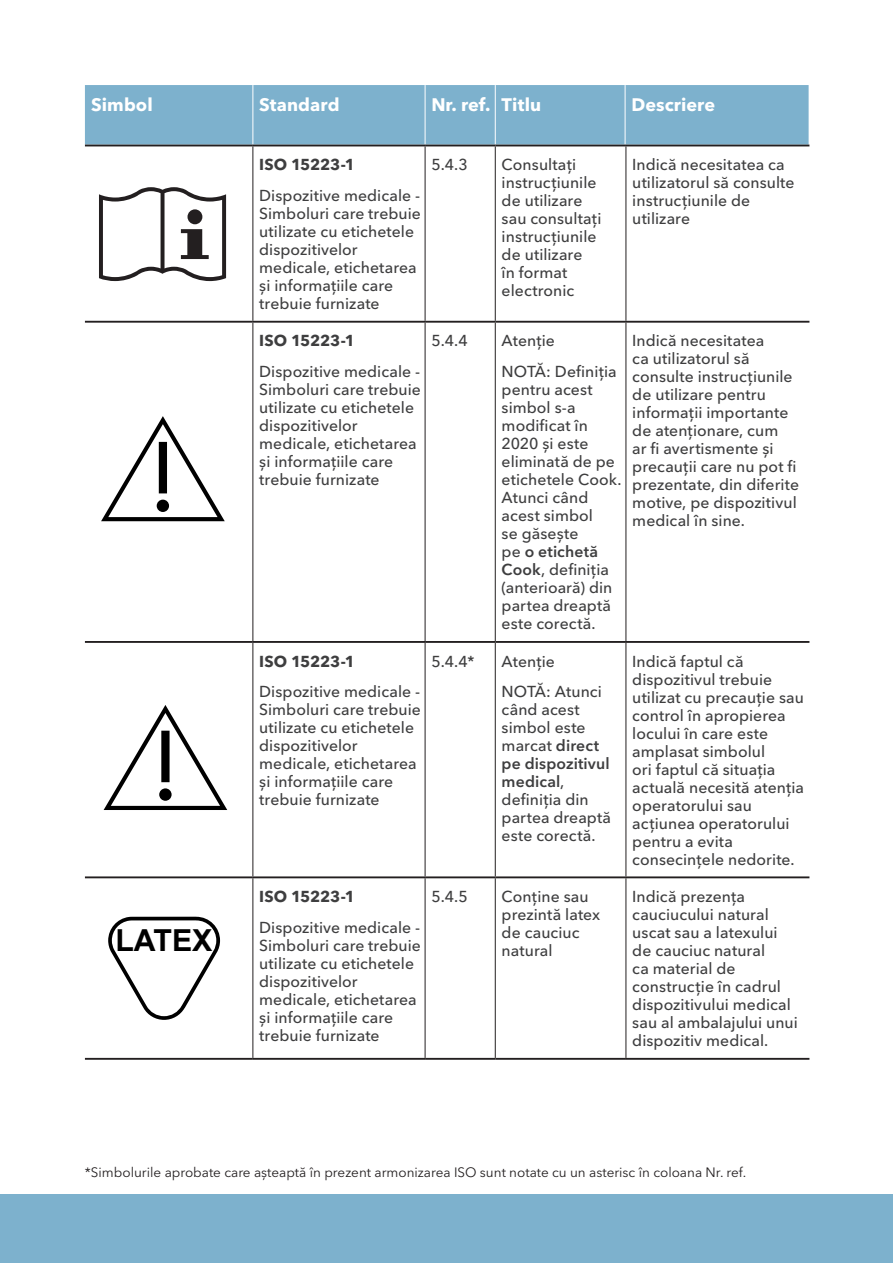
<style>
.page{position:relative;width:893px;height:1263px;background:#fff}
.page>*{position:absolute;margin:0;border:0;box-sizing:border-box;transform-origin:0 0}
.t1{font:700 30.3px "Arial";color:#000}
.t2{font:700 18px "Avenir Next LT Pro";letter-spacing:.005em;color:#fff}
.Table_copy{font:500 15.75px/18px "Avenir Next LT Pro";letter-spacing:.005em;color:#3e3e3f}
.Table_copy-2{font:700 15.75px "Avenir Next LT Pro";letter-spacing:-.005em;color:#3e3e3f}
.IFU_TEXT{font:13.5px "Avenir Next LT Pro";color:#231f20}
.s1{font-weight:600}
</style>
<div class="page">
<div style="left:85px;top:85px;width:724px;height:60px;background:#7db1cd"></div>
<hr style="left:252px;top:85px;width:1px;height:60px;background:#fff">
<hr style="left:425px;top:85px;width:1px;height:60px;background:#fff">
<hr style="left:495px;top:85px;width:1px;height:60px;background:#fff">
<hr style="left:625px;top:85px;width:1px;height:60px;background:#fff">
<div style="left:0;top:1194px;width:893px;height:69px;background:#7db1cd"></div>
<hr style="left:252px;top:146px;width:1px;height:175px;background:#231f20">
<hr style="left:425px;top:146px;width:1px;height:175px;background:#231f20">
<hr style="left:495px;top:146px;width:1px;height:175px;background:#231f20">
<hr style="left:626px;top:146px;width:1px;height:175px;background:#231f20">
<hr style="left:252px;top:323px;width:1px;height:318px;background:#231f20">
<hr style="left:425px;top:323px;width:1px;height:318px;background:#231f20">
<hr style="left:495px;top:323px;width:1px;height:318px;background:#231f20">
<hr style="left:626px;top:323px;width:1px;height:318px;background:#231f20">
<hr style="left:252px;top:643px;width:1px;height:233px;background:#231f20">
<hr style="left:425px;top:643px;width:1px;height:233px;background:#231f20">
<hr style="left:495px;top:643px;width:1px;height:233px;background:#231f20">
<hr style="left:626px;top:643px;width:1px;height:233px;background:#231f20">
<hr style="left:252px;top:878px;width:1px;height:180px;background:#231f20">
<hr style="left:425px;top:878px;width:1px;height:180px;background:#231f20">
<hr style="left:495px;top:878px;width:1px;height:180px;background:#231f20">
<hr style="left:626px;top:878px;width:1px;height:180px;background:#231f20">
<hr style="left:85px;top:145px;width:168px;height:1px;background:#231f20">
<hr style="left:253px;top:145px;width:172px;height:1px;background:#231f20">
<hr style="left:425px;top:145px;width:70px;height:1px;background:#231f20">
<hr style="left:495px;top:145px;width:131px;height:1px;background:#231f20">
<hr style="left:626px;top:145px;width:183px;height:1px;background:#231f20">
<hr style="left:85px;top:321px;width:168px;height:2px;background:#231f20">
<hr style="left:253px;top:321px;width:172px;height:2px;background:#231f20">
<hr style="left:425px;top:321px;width:70px;height:2px;background:#231f20">
<hr style="left:495px;top:321px;width:131px;height:2px;background:#231f20">
<hr style="left:626px;top:321px;width:183px;height:2px;background:#231f20">
<hr style="left:85px;top:641px;width:168px;height:2px;background:#231f20">
<hr style="left:253px;top:641px;width:172px;height:2px;background:#231f20">
<hr style="left:425px;top:641px;width:70px;height:2px;background:#231f20">
<hr style="left:495px;top:641px;width:131px;height:2px;background:#231f20">
<hr style="left:626px;top:641px;width:183px;height:2px;background:#231f20">
<hr style="left:85px;top:876px;width:168px;height:2px;background:#231f20">
<hr style="left:253px;top:876px;width:172px;height:2px;background:#231f20">
<hr style="left:425px;top:876px;width:70px;height:2px;background:#231f20">
<hr style="left:495px;top:876px;width:131px;height:2px;background:#231f20">
<hr style="left:626px;top:876px;width:183px;height:2px;background:#231f20">
<hr style="left:85px;top:1058px;width:168px;height:2px;background:#231f20">
<hr style="left:253px;top:1058px;width:172px;height:2px;background:#231f20">
<hr style="left:425px;top:1058px;width:70px;height:2px;background:#231f20">
<hr style="left:495px;top:1058px;width:131px;height:2px;background:#231f20">
<hr style="left:626px;top:1058px;width:183px;height:2px;background:#231f20">
<svg style="left:101px;top:416px;width:124px;height:105px"></svg>
<svg style="left:108px;top:917px;width:112px;height:103px"></svg>
<svg style="left:104px;top:705px;width:123px;height:105px"></svg>
<svg style="left:99px;top:187px;width:127px;height:94px"></svg>
<p class="t2" style="left:91px;top:94px;width:63px">Simbol</p>
<p class="t2" style="left:259px;top:94px;width:82px">Standard</p>
<p class="t2" style="left:431px;top:94px;width:111px">Nr. ref. Titlu</p>
<p class="t2" style="left:631px;top:94px;width:85px">Descriere</p>
<h1 class="t1" style="left:115px;top:919px;width:99px">LATEX</h1>
<p class="Table_copy-2" style="left:259px;top:155px;width:97px">ISO 15223-1</p>
<p class="Table_copy" style="left:259px;top:186px;width:163px">Dispozitive medicale -<br>Simboluri care trebuie utilizate cu etichetele dispozitivelor medicale, etichetarea și informațiile care trebuie furnizate</p>
<p class="Table_copy-2" style="left:259px;top:331px;width:97px">ISO 15223-1</p>
<p class="Table_copy" style="left:259px;top:363px;width:163px">Dispozitive medicale -<br>Simboluri care trebuie utilizate cu etichetele dispozitivelor medicale, etichetarea și informațiile care trebuie furnizate</p>
<p class="Table_copy-2" style="left:259px;top:651px;width:97px">ISO 15223-1</p>
<p class="Table_copy" style="left:259px;top:683px;width:163px">Dispozitive medicale -<br>Simboluri care trebuie utilizate cu etichetele dispozitivelor medicale, etichetarea și informațiile care trebuie furnizate</p>
<p class="Table_copy-2" style="left:259px;top:887px;width:97px">ISO 15223-1</p>
<p class="Table_copy" style="left:259px;top:918px;width:163px">Dispozitive medicale -<br>Simboluri care trebuie utilizate cu etichetele dispozitivelor medicale, etichetarea și informațiile care trebuie furnizate</p>
<p class="Table_copy" style="left:431px;top:156px;width:38px">5.4.3</p>
<p class="Table_copy" style="left:502px;top:156px;width:101px">Consultați instrucțiunile de utilizare sau consultați instrucțiunile de utilizare<br>în format electronic</p>
<p class="Table_copy" style="left:632px;top:156px;width:164px">Indică necesitatea ca utilizatorul să consulte instrucțiunile de utilizare</p>
<p class="Table_copy" style="left:431px;top:332px;width:38px">5.4.4</p>
<p class="Table_copy" style="left:502px;top:332px;width:55px">Atenție</p>
<p class="Table_copy" style="left:502px;top:363px;width:121px">NOTĂ: Definiția pentru acest simbol s-a modificat în<br>2020 și este eliminată de pe etichetele Cook.<br>Atunci când acest simbol<br>se găsește<br>pe <span class="s1">o etichetă<br>Cook</span>, definiția (anterioară) din partea dreaptă este corectă.</p>
<p class="Table_copy" style="left:431px;top:652px;width:45px">5.4.4*</p>
<p class="Table_copy" style="left:502px;top:652px;width:55px">Atenție</p>
<p class="Table_copy" style="left:502px;top:683px;width:111px">NOTĂ: Atunci când acest simbol este marcat <span class="s1">direct pe dispozitivul medical</span>, definiția din partea dreaptă este corectă.</p>
<p class="Table_copy" style="left:632px;top:332px;width:168px">Indică necesitatea<br>ca utilizatorul să consulte instrucțiunile de utilizare pentru informații importante de atenționare, cum<br>ar fi avertismente și precauții care nu pot fi prezentate, din diferite motive, pe dispozitivul medical în sine.</p>
<p class="Table_copy" style="left:632px;top:652px;width:173px">Indică faptul că dispozitivul trebuie utilizat cu precauție sau control în apropierea locului în care este amplasat simbolul<br>ori faptul că situația actuală necesită atenția operatorului sau acțiunea operatorului pentru a evita consecințele nedorite.</p>
<p class="Table_copy" style="left:431px;top:887px;width:38px">5.4.5</p>
<p class="Table_copy" style="left:502px;top:887px;width:100px">Conține sau prezintă latex de cauciuc natural</p>
<p class="Table_copy" style="left:632px;top:887px;width:167px">Indică prezența cauciucului natural uscat sau a latexului de cauciuc natural<br>ca material de construcție în cadrul dispozitivului medical sau al ambalajului unui dispozitiv medical.</p>
<p class="IFU_TEXT" style="left:85px;top:1165px;width:663px">*Simbolurile aprobate care așteaptă în prezent armonizarea ISO sunt notate cu un asterisc în coloana Nr. ref.</p>
</div>
